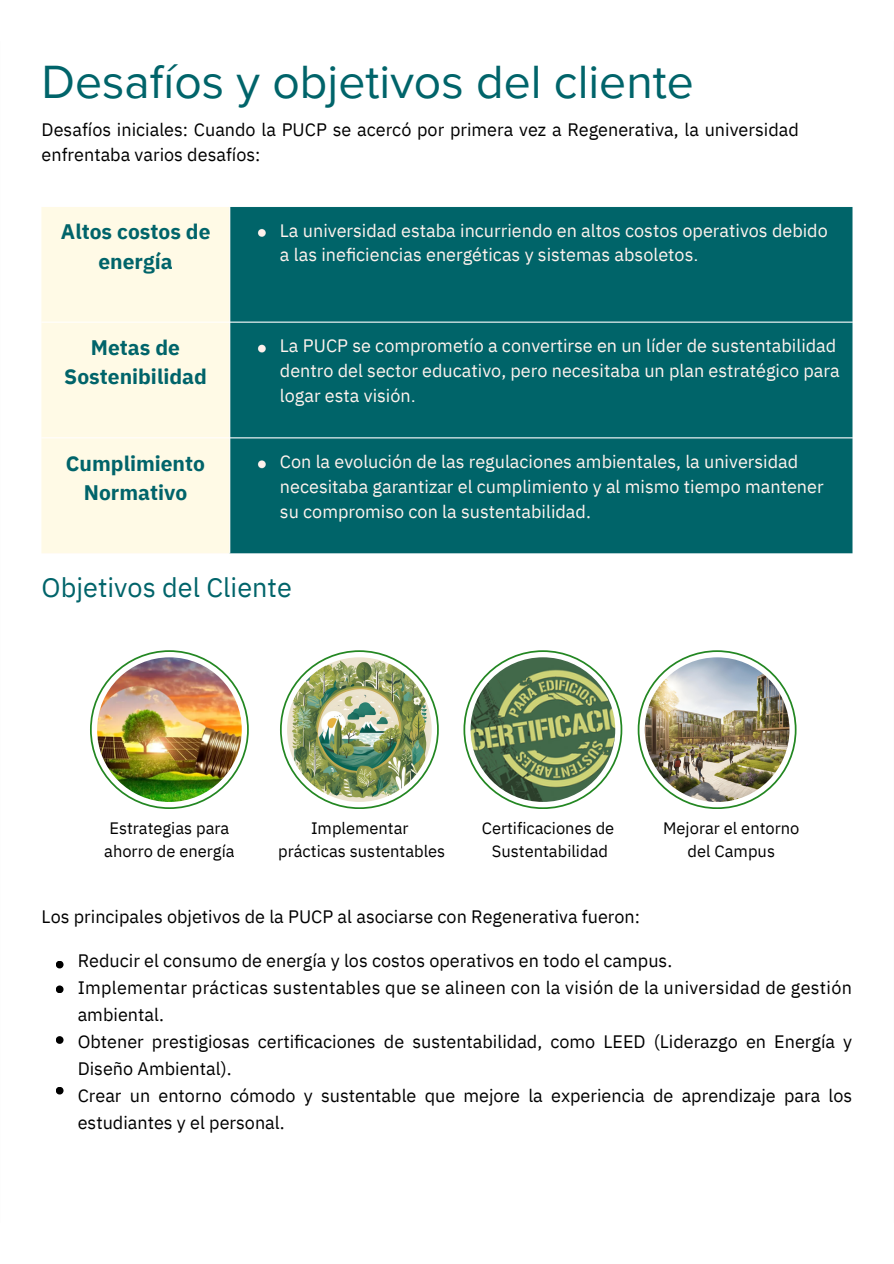
<style>
.page{position:relative;width:894px;height:1264px;background:#fff}
.page>*{position:absolute;margin:0;border:0;box-sizing:border-box;transform-origin:0 0}
.t1{font:48px "Proxima Nova";color:#00646a}
.t2{font:27px "IBM Plex Sans";color:#00646a}
.t3{font:700 21px "IBM Plex Sans";color:#00646a}
.t4{font:18px/27px "IBM Plex Sans";color:#000}
.t5{font:18px/24.8px "IBM Plex Sans";color:#fff3ee}
.t6{font:16.5px "IBM Plex Sans";color:#000}
.s1{font-family:"Arial"}
</style>
<div class="page">
<img style="left:41px;top:207px;width:812px;height:888px">
<svg style="left:56px;top:960px;width:7px;height:8px"></svg>
<svg style="left:56px;top:985px;width:7px;height:8px"></svg>
<svg style="left:56px;top:1036px;width:7px;height:7px"></svg>
<svg style="left:56px;top:1086px;width:7px;height:8px"></svg>
<svg style="left:90px;top:650px;width:159px;height:159px"></svg>
<img style="left:97px;top:657px;width:145px;height:145px;border-radius:50%">
<svg style="left:280px;top:650px;width:158px;height:159px"></svg>
<svg style="left:463px;top:650px;width:159px;height:159px"></svg>
<svg style="left:637px;top:650px;width:159px;height:159px"></svg>
<img style="left:287px;top:657px;width:144px;height:145px;border-radius:50%">
<img style="left:470px;top:657px;width:145px;height:145px;border-radius:50%">
<img style="left:644px;top:657px;width:145px;height:145px;border-radius:50%">
<p class="t1" style="left:42px;top:54px;width:653px">Desafíos y objetivos del cliente</p>
<p class="t4" style="left:42px;top:116px;width:758px;line-height:25.8px">Desafíos iniciales: Cuando la PUCP se acercó por primera vez a Regenerativa, la universidad enfrentaba varios desafíos:</p>
<p class="t3" style="left:61px;top:218px;width:151px">Altos costos de</p>
<p class="t3" style="left:98px;top:247px;width:76px">energía</p>
<p class="t3" style="left:91px;top:333px;width:91px">Metas de</p>
<p class="t3" style="left:64px;top:363px;width:144px">Sostenibilidad</p>
<p class="t3" style="left:66px;top:449px;width:141px">Cumplimiento</p>
<p class="t3" style="left:84px;top:478px;width:105px">Normativo</p>
<p class="t5" style="left:280px;top:217px;width:549px">La universidad estaba incurriendo en altos costos operativos debido a las ineficiencias energéticas y sistemas absoletos<span class="s1">.</span></p>
<p class="t5" style="left:280px;top:333px;width:561px">La PUCP se comprometío a convertirse en un líder de sustentabilidad dentro del sector educativo, pero necesitaba un plan estratégico para logar esta visión<span class="s1">.</span></p>
<h2 class="t5" style="left:280px;top:449px;width:545px">Con la evolución de las regulaciones ambientales, la universidad necesitaba garantizar el cumplimiento y al mismo tiempo mantener su compromiso con la sustentabilidad.</h2>
<p class="t2" style="left:42px;top:569px;width:252px">Objetivos del Cliente</p>
<p class="t6" style="left:109px;top:817px;width:121px">Estrategias para</p>
<p class="t6" style="left:104px;top:839px;width:132px">ahorro de energía</p>
<p class="t6" style="left:311px;top:817px;width:99px">Implementar</p>
<p class="t6" style="left:278px;top:839px;width:168px">prácticas sustentables</p>
<p class="t6" style="left:481px;top:817px;width:134px">Certificaciones de</p>
<p class="t6" style="left:492px;top:839px;width:117px">Sustentabilidad</p>
<p class="t6" style="left:663px;top:817px;width:138px">Mejorar el entorno</p>
<p class="t6" style="left:687px;top:839px;width:89px">del Campus</p>
<h2 class="t4" style="left:42px;top:902px;width:599px">Los principales objetivos de la PUCP al asociarse con Regenerativa fueron:</h2>
<p class="t4" style="left:78px;top:946px;width:775px">Reducir el consumo de energía y los costos operativos en todo el campus.<br>Implementar prácticas sustentables que se alineen con la visión de la universidad de gestión ambiental.<br>Obtener prestigiosas certificaciones de sustentabilidad, como LEED (Liderazgo en Energía y Diseño Ambiental).<br>Crear un entorno cómodo y sustentable que mejore la experiencia de aprendizaje para los estudiantes y el personal.</p>
</div>
